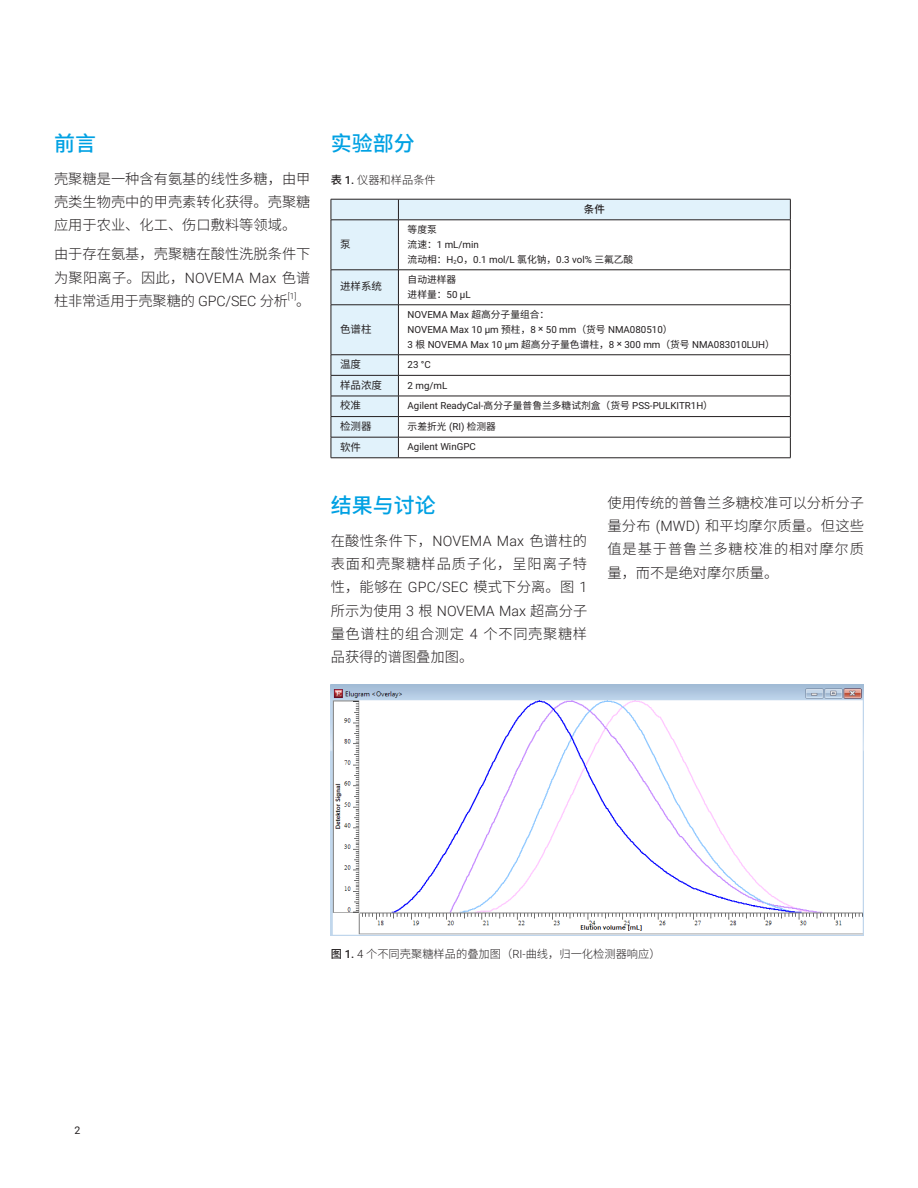
<style>
.page{position:relative;width:918px;height:1188px;background:#fff}
.page>*{position:absolute;margin:0;border:0;box-sizing:border-box;transform-origin:0 0}
.t1{font:500 21px "Noto Sans CJ Ksc";color:#00a1e3}
.t2{font:300 14.25px/23.2px "Noto Sans CJ Ksc";color:#231f20;text-align:justify}
.t3{font:300 11.25px "Noto Sans CJ Ksc";color:#231f20}
.t4{font:10.5px "Noto Sans CJ Ksc";color:#231f20}
.t5{font:500 10.5px "Noto Sans CJ Ksc";color:#231f20}
.t6{font:10.5px "Roboto";color:#231f20}
.t7{font:9.75px/15px "Roboto";color:#231f20}
.t8{font:9.75px/15px "Noto Sans CJ Ksc";color:#231f20}
.t9{font:300 8.25px "Roboto";color:#231f20}
.s1{font-family:"Roboto"}
.s2{font-weight:500}
.s3{font-family:"Roboto";font-weight:500}
.s4{font-family:"Noto Sans CJ Ksc"}
</style>
<div class="page">
<img style="left:331px;top:684px;width:533px;height:252px">
<svg style="left:332px;top:200px;width:458px;height:258px"></svg>
<hr style="left:331px;top:220px;width:1px;height:50px;background:#231f20">
<hr style="left:331px;top:270px;width:1px;height:35px;background:#231f20">
<hr style="left:331px;top:305px;width:1px;height:50px;background:#231f20">
<svg style="left:331px;top:356px;width:1px;height:102px"></svg>
<hr style="left:331px;top:458px;width:67px;height:1px;background:#231f20">
<svg style="left:398px;top:200px;width:1px;height:20px"></svg>
<hr style="left:398px;top:220px;width:1px;height:50px;background:#231f20">
<hr style="left:790px;top:220px;width:1px;height:50px;background:#231f20">
<hr style="left:398px;top:270px;width:1px;height:35px;background:#231f20">
<hr style="left:790px;top:270px;width:1px;height:35px;background:#231f20">
<hr style="left:398px;top:305px;width:1px;height:50px;background:#231f20">
<hr style="left:790px;top:305px;width:1px;height:50px;background:#231f20">
<svg style="left:398px;top:356px;width:1px;height:102px"></svg>
<svg style="left:790px;top:356px;width:1px;height:102px"></svg>
<hr style="left:398px;top:458px;width:393px;height:1px;background:#231f20">
<hr style="left:331px;top:199px;width:67px;height:1px;background:#231f20">
<svg style="left:331px;top:199px;width:1px;height:21px"></svg>
<hr style="left:398px;top:199px;width:393px;height:1px;background:#231f20">
<svg style="left:790px;top:199px;width:1px;height:21px"></svg>
<hr style="left:331px;top:220px;width:67px;height:1px;background:#231f20">
<hr style="left:398px;top:220px;width:393px;height:1px;background:#231f20">
<hr style="left:331px;top:270px;width:67px;height:1px;background:#231f20">
<hr style="left:398px;top:270px;width:393px;height:1px;background:#231f20">
<hr style="left:331px;top:305px;width:67px;height:1px;background:#231f20">
<hr style="left:398px;top:305px;width:393px;height:1px;background:#231f20">
<hr style="left:331px;top:355px;width:67px;height:1px;background:#231f20">
<hr style="left:398px;top:355px;width:393px;height:1px;background:#231f20">
<hr style="left:331px;top:375px;width:67px;height:1px;background:#231f20">
<hr style="left:398px;top:375px;width:393px;height:1px;background:#231f20">
<hr style="left:331px;top:396px;width:67px;height:1px;background:#231f20">
<hr style="left:398px;top:396px;width:393px;height:1px;background:#231f20">
<hr style="left:331px;top:416px;width:67px;height:1px;background:#231f20">
<hr style="left:398px;top:416px;width:393px;height:1px;background:#231f20">
<hr style="left:331px;top:437px;width:67px;height:1px;background:#231f20">
<hr style="left:398px;top:437px;width:393px;height:1px;background:#231f20">
<h1 class="t1" style="left:54px;top:131px;width:43px">前言</h1>
<p class="t2" style="left:54px;top:167px;width:258px">壳聚糖是一种含有氨基的线性多糖，由甲壳类生物壳中的甲壳素转化获得。壳聚糖应用于农业、化工、伤口敷料等领域。</p>
<p class="t2" style="left:54px;top:243px;width:258px">由于存在氨基，壳聚糖在酸性洗脱条件下为聚阳离子。因此，<span class="s1">NOVEMA Max</span> 色谱柱非常适用于壳聚糖的 <span class="s1">GPC/SEC</span> 分析</p>
<p class="t9" style="left:288px;top:290px;width:10px">[1]</p>
<p class="t2" style="left:296px;top:289px;width:16px">。</p>
<h1 class="t1" style="left:331px;top:131px;width:85px">实验部分</h1>
<p class="t3" style="left:331px;top:173px;width:107px"><span class="s2">表</span> <span class="s3">1.</span> 仪器和样品条件</p>
<p class="t5" style="left:584px;top:203px;width:22px">条件</p>
<p class="t4" style="left:340px;top:238px;width:12px">泵</p>
<p class="t8" style="left:408px;top:222px;width:31px">等度泵</p>
<p class="t7" style="left:408px;top:236px;width:227px"><span class="s4">流速：</span>1 mL/min<br><span class="s4">流动相：</span>H<sub>2</sub>O<span class="s4">，</span>0.1 mol/L <span class="s4">氯化钠，</span>0.3 vol% <span class="s4">三氟乙酸</span></p>
<p class="t4" style="left:340px;top:281px;width:43px">进样系统</p>
<p class="t8" style="left:408px;top:272px;width:65px">自动进样器<br>进样量：<span class="s1">50 µL</span></p>
<p class="t4" style="left:340px;top:323px;width:33px">色谱柱</p>
<p class="t7" style="left:408px;top:306px;width:369px">NOVEMA Max <span class="s4">超高分子量组合：<br></span>NOVEMA Max 10 µm <span class="s4">预柱，</span>8 × 50 mm<span class="s4">（货号</span> NMA080510<span class="s4">）<br></span>3 <span class="s4">根</span> NOVEMA Max 10 µm <span class="s4">超高分子量色谱柱，</span>8 × 300 mm<span class="s4">（货号</span> NMA083010LUH<span class="s4">）</span></p>
<p class="t4" style="left:340px;top:358px;width:22px">温度</p>
<p class="t7" style="left:408px;top:357px;width:25px">23 °C</p>
<p class="t4" style="left:340px;top:379px;width:43px">样品浓度</p>
<p class="t7" style="left:408px;top:377px;width:41px">2 mg/mL</p>
<p class="t4" style="left:340px;top:400px;width:22px">校准</p>
<p class="t7" style="left:408px;top:398px;width:307px">Agilent ReadyCal-<span class="s4">高分子量普鲁兰多糖试剂盒（货号</span> PSS-PULKITR1H<span class="s4">）</span></p>
<p class="t4" style="left:340px;top:420px;width:33px">检测器</p>
<p class="t8" style="left:408px;top:419px;width:90px">示差折光 <span class="s1">(RI)</span> 检测器</p>
<p class="t4" style="left:340px;top:441px;width:22px">软件</p>
<p class="t7" style="left:408px;top:439px;width:70px">Agilent WinGPC</p>
<h1 class="t1" style="left:331px;top:493px;width:106px">结果与讨论</h1>
<p class="t2" style="left:331px;top:529px;width:258px">在酸性条件下，<span class="s1">NOVEMA Max</span> 色谱柱的表面和壳聚糖样品质子化，呈阳离子特性，能够在 <span class="s1">GPC/SEC</span> 模式下分离。图 <span class="s1">1</span>所示为使用 <span class="s1">3</span> 根 <span class="s1">NOVEMA Max</span> 超高分子量色谱柱的组合测定 <span class="s1">4</span> 个不同壳聚糖样品获得的谱图叠加图。</p>
<p class="t2" style="left:607px;top:491px;width:258px">使用传统的普鲁兰多糖校准可以分析分子量分布 <span class="s1">(MWD)</span> 和平均摩尔质量。但这些值是基于普鲁兰多糖校准的相对摩尔质量，而不是绝对摩尔质量。</p>
<p class="t6" style="left:75px;top:1123px;width:7px">2</p>
<p class="t3" style="left:331px;top:947px;width:331px"><span class="s2">图</span> <span class="s3">1.</span> <span class="s1">4</span> 个不同壳聚糖样品的叠加图（<span class="s1">RI-</span>曲线，归一化检测器响应）</p>
</div>
